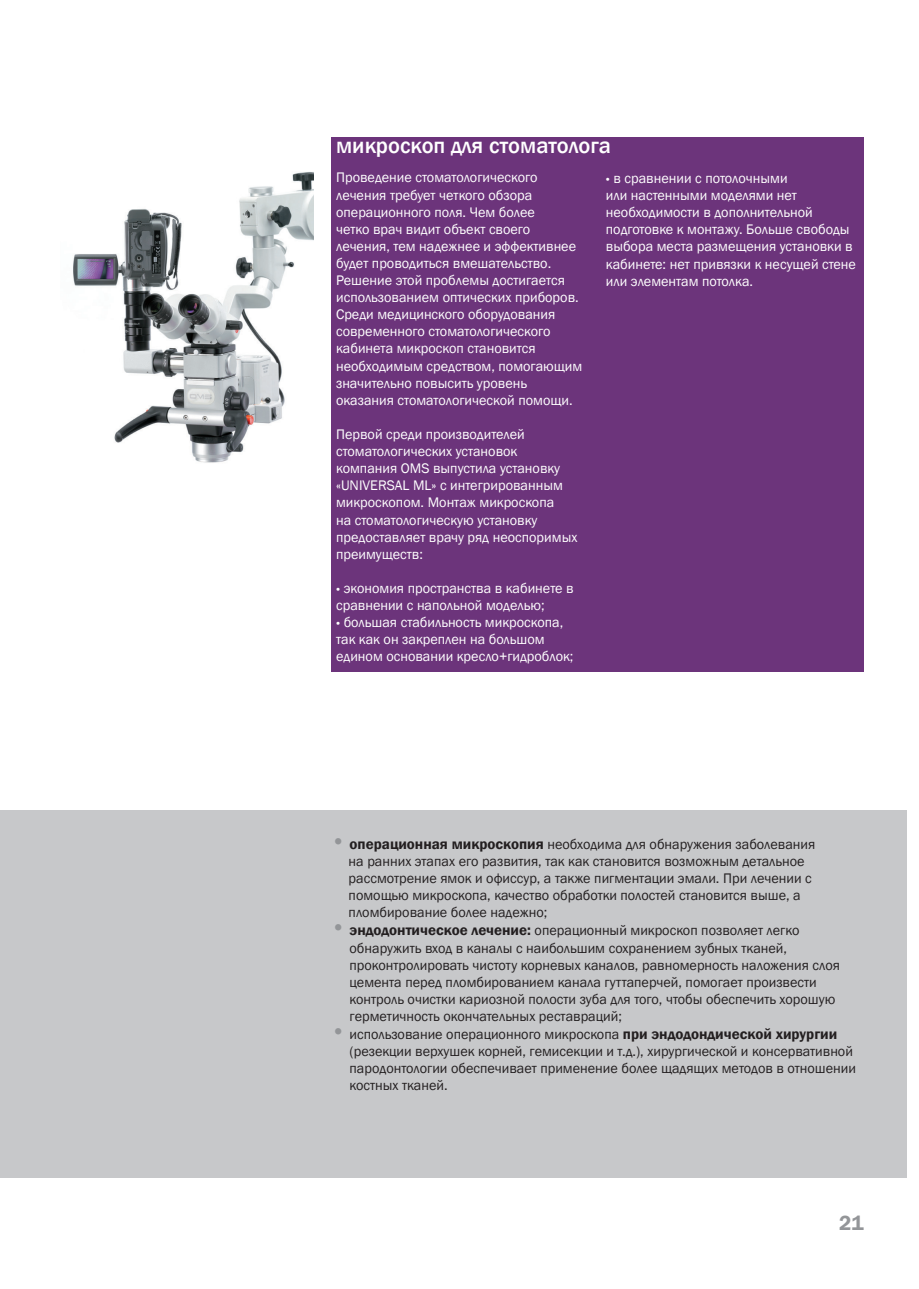
<style>
.page{position:relative;width:919px;height:1289px;background:#fff}
.page>*{position:absolute;margin:0;border:0;box-sizing:border-box;transform-origin:0 0}
._124_dop{font:500 22.5px "Franklin Gothic";color:#fff}
.t1{font:600 21px "Franklin Gothic";color:#939598}
._124_dop-2{font:14.25px/17.1px "Franklin Gothic";color:#fff}
._124_dop-3{font:14.25px/17.1px "Franklin Gothic";color:#231f20}
.s1{font-family:"Myriad Pro"}
.s2{font-weight:600;font-size:22.5px;color:#939598}
.s3{font-weight:600;font-size:15px}
</style>
<div class="page">
<div style="left:331px;top:137px;width:532px;height:535px;background:#6c347b"></div>
<div style="left:0;top:809px;width:13px;height:368px;background:#c7c8ca"></div>
<div style="left:13px;top:809px;width:893px;height:368px;background:#c7c8ca"></div>
<img style="left:73px;top:172px;width:241px;height:291px">
<p class="_124_dop" style="left:336px;top:131px;width:276px">микроскоп для стоматолога</p>
<p class="_124_dop-2" style="left:336px;top:169px;width:248px">Проведение стоматологического лечения требует четкого обзора операционного поля. Чем более<br>четко врач видит объект своего лечения, тем надежнее и эффективнее будет проводиться вмешательство.<br>Решение этой проблемы достигается использованием оптических приборов.<br>Среди медицинского оборудования современного стоматологического кабинета микроскоп становится необходимым средством, помогающим значительно повысить уровень оказания стоматологической помощи.</p>
<p class="_124_dop-2" style="left:336px;top:426px;width:243px">Первой среди производителей стоматологических установок компания OMS выпустила установку «UNIVERSAL ML» с интегрированным микроскопом. Монтаж микроскопа<br>на стоматологическую установку предоставляет врачу ряд неоспоримых преимуществ:</p>
<p class="_124_dop-2" style="left:336px;top:580px;width:239px"><span class="s1">•</span> экономия пространства в кабинете в сравнении с напольной моделью;</p>
<p class="_124_dop-2" style="left:336px;top:614px;width:239px"><span class="s1">•</span> большая стабильность микроскопа, так как он закреплен на большом едином основании кресло+гидроблок;</p>
<p class="_124_dop-2" style="left:606px;top:170px;width:183px"><span class="s1">•</span> в сравнении с потолочными</p>
<p class="_124_dop-2" style="left:606px;top:187px;width:251px">или настенными моделями нет необходимости в дополнительной подготовке к монтажу. Больше свободы выбора места размещения установки в кабинете: нет привязки к несущей стене или элементам потолка.</p>
<p class="_124_dop-3" style="left:331px;top:836px;width:486px"><span class="s2">•</span> <span class="s3">операционная микроскопия</span> необходима для обнаружения заболевания</p>
<p class="_124_dop-3" style="left:348px;top:853px;width:457px">на ранних этапах его развития, так как становится возможным детальное</p>
<p class="_124_dop-3" style="left:348px;top:870px;width:464px">рассмотрение ямок и офиссур, а также пигментации эмали. При лечении с</p>
<p class="_124_dop-3" style="left:348px;top:887px;width:453px">помощью микроскопа, качество обработки полостей становится выше, а</p>
<p class="_124_dop-3" style="left:348px;top:904px;width:200px">пломбирование более надежно;</p>
<p class="_124_dop-3" style="left:349px;top:922px;width:492px;text-indent:-19px"><span class="s2">•</span> <span class="s3">эндодонтическое лечение:</span> операционный микроскоп позволяет легко обнаружить вход в каналы с наибольшим сохранением зубных тканей, проконтролировать чистоту корневых каналов, равномерность наложения слоя цемента перед пломбированием канала гуттаперчей, помогает произвести контроль очистки кариозной полости зуба для того, чтобы обеспечить хорошую герметичность окончательных реставраций;</p>
<p class="_124_dop-3" style="left:349px;top:1025px;width:508px;text-indent:-19px"><span class="s2">•</span> использование операционного микроскопа <span class="s3">при эндодондической хирургии </span>(резекции верхушек корней, гемисекции и т.д.), хирургической и консервативной пародонтологии обеспечивает применение более щадящих методов в отношении костных тканей.</p>
<h2 class="t1" style="left:839px;top:1209px;width:26px">21</h2>
</div>
